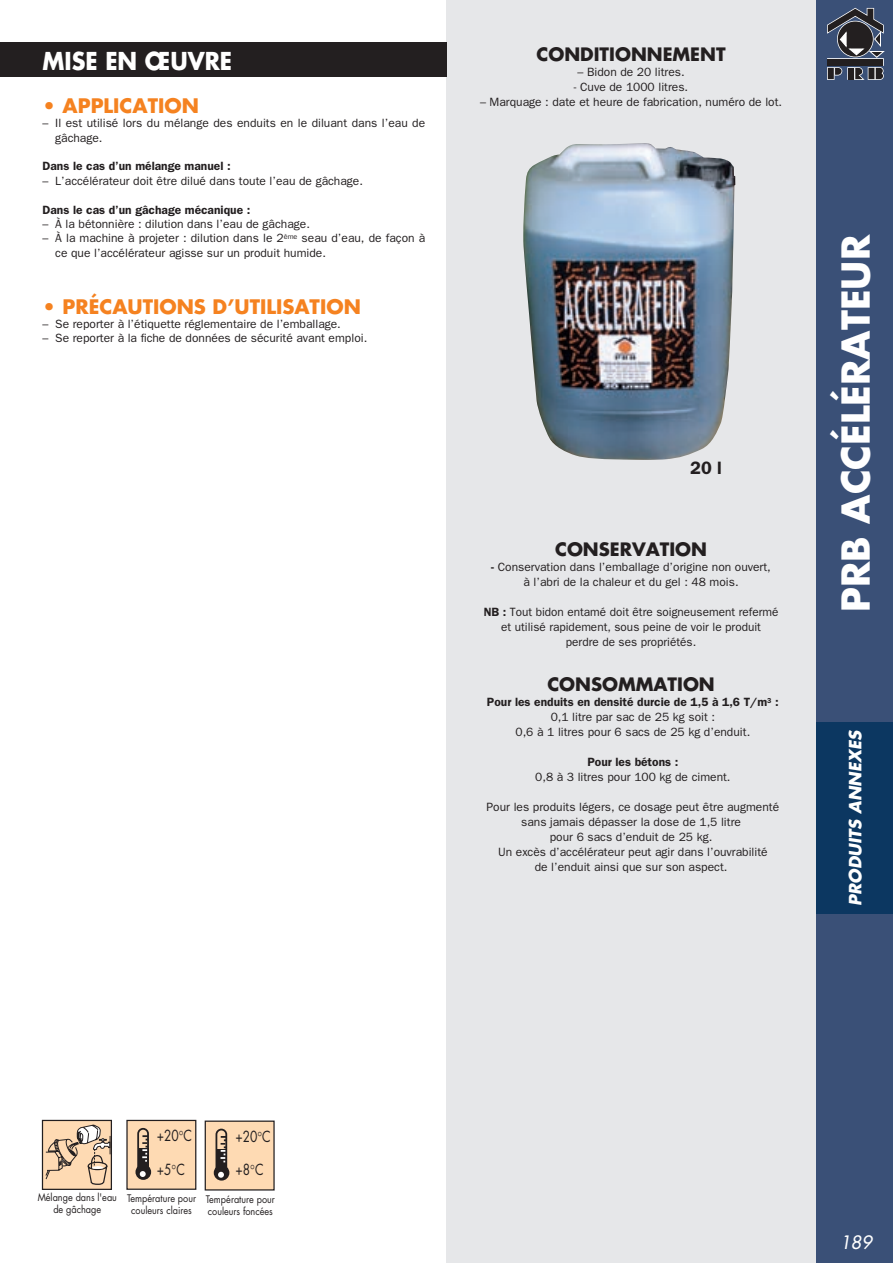
<style>
.page{position:relative;width:893px;height:1263px;background:#fff}
.page>*{position:absolute;margin:0;border:0;box-sizing:border-box;transform-origin:0 0}
.t1{font:700 37.5px "Futura";color:#fff}
.t2{font:700 24px "Futura";color:#fff;scale:.93 1}
.t3{font:700 19.5px "Futura";color:#f58220}
.t4{font:700 18px "Futura";color:#231f20}
.t5{font:italic 18px "Futura";color:#fff}
.t6{font:600 18px "Franklin Gothic";color:#231f20}
.t7{font:italic 700 16.5px "Futura";color:#fff}
.t8{font:14.85px "Futura";color:#231f20;scale:.8 1}
.t9{font:12px/15px "Franklin Gothic";color:#231f20;text-align:center}
.t10{font:600 12px "Franklin Gothic";color:#231f20}
.t11{font:10.2px/12px "Futura";color:#231f20;text-align:center;scale:.9 1}
.s1{font-weight:600}
</style>
<div class="page">
<div style="left:446px;top:0;width:404px;height:1263px;background:#e6e7e9"></div>
<div style="left:816px;top:0;width:77px;height:1263px;background:#3a5077"></div>
<div style="left:816px;top:723px;width:77px;height:191px;background:#0c3761"></div>
<div style="left:0;top:43px;width:446px;height:34px;background:#231f20"></div>
<div style="left:827px;top:58px;width:57px;height:8px;border:1px solid #fff"></div>
<div style="left:827px;top:67px;width:7px;height:13px;border:1px solid #fff"></div>
<div style="left:847px;top:67px;width:8px;height:13px;border:1px solid #fff"></div>
<div style="left:868px;top:67px;width:7px;height:13px;border:1px solid #fff"></div>
<div style="left:828px;top:59px;width:55px;height:6px;background:#231f20"></div>
<div style="left:828px;top:68px;width:6px;height:11px;background:#231f20"></div>
<svg style="left:833px;top:67px;width:10px;height:9px"></svg>
<div style="left:848px;top:68px;width:6px;height:11px;background:#231f20"></div>
<div style="left:868px;top:68px;width:6px;height:11px;background:#231f20"></div>
<svg style="left:854px;top:67px;width:11px;height:13px"></svg>
<svg style="left:874px;top:67px;width:10px;height:13px"></svg>
<svg style="left:827px;top:8px;width:57px;height:50px"></svg>
<img style="left:523px;top:143px;width:212px;height:317px">
<div style="left:42px;top:1120px;width:69px;height:69px;background:#fedab3"></div>
<div style="left:42px;top:1120px;width:70px;height:70px;border:1px solid #231f20"></div>
<svg style="left:45px;top:1124px;width:66px;height:66px"></svg>
<div style="left:127px;top:1120px;width:69px;height:69px;background:#fedab3"></div>
<div style="left:126px;top:1120px;width:70px;height:70px;border:1px solid #231f20"></div>
<svg style="left:135px;top:1127px;width:17px;height:53px"></svg>
<div style="left:205px;top:1121px;width:69px;height:69px;background:#fedab3"></div>
<div style="left:205px;top:1120px;width:70px;height:70px;border:1px solid #231f20"></div>
<svg style="left:213px;top:1128px;width:17px;height:53px"></svg>
<h2 class="t2" style="left:43px;top:44px;width:205px">MISE EN ŒUVRE</h2>
<h3 class="t3" style="left:43px;top:92px;width:158px">• APPLICATION</h3>
<p class="t9" style="left:55px;top:116px;width:371px;line-height:14.4px;text-align:left;text-indent:-13px">– Il est utilisé lors du mélange des enduits en le diluant dans l’eau de gâchage.</p>
<p class="t10" style="left:43px;top:159px;width:190px">Dans le cas d’un mélange manuel :</p>
<p class="t9" style="left:43px;top:173px;width:322px">– L’accélérateur doit être dilué dans toute l’eau de gâchage.</p>
<p class="t10" style="left:43px;top:202px;width:209px">Dans le cas d’un gâchage mécanique :</p>
<p class="t9" style="left:43px;top:216px;width:269px">– À la bétonnière : dilution dans l’eau de gâchage.</p>
<p class="t9" style="left:55px;top:231px;width:371px;line-height:14.4px;text-align:left;text-indent:-13px">– À la machine à projeter : dilution dans le 2<sup>ème</sup> seau d’eau, de façon à ce que l’accélérateur agisse sur un produit humide.</p>
<h3 class="t3" style="left:43px;top:293px;width:320px">• PRÉCAUTIONS D’UTILISATION</h3>
<p class="t9" style="left:43px;top:316px;width:300px">– Se reporter à l’étiquette réglementaire de l’emballage.</p>
<p class="t9" style="left:43px;top:331px;width:326px">– Se reporter à la fiche de données de sécurité avant emploi.</p>
<h3 class="t4" style="left:536px;top:42px;width:191px">CONDITIONNEMENT</h3>
<p class="t9" style="left:577px;top:64px;width:109px">– Bidon de 20 litres.</p>
<p class="t9" style="left:574px;top:79px;width:116px">- Cuve de 1000 litres.</p>
<p class="t9" style="left:480px;top:94px;width:304px">– Marquage : date et heure de fabrication, numéro de lot.</p>
<h3 class="t6" style="left:690px;top:458px;width:33px">20 l</h3>
<h3 class="t4" style="left:555px;top:537px;width:153px">CONSERVATION</h3>
<p class="t9" style="left:491px;top:559px;width:281px"><span class="s1">-</span> Conservation dans l’emballage d’origine non ouvert, à l’abri de la chaleur et du gel : 48 mois.</p>
<p class="t9" style="left:484px;top:604px;width:296px"><span class="s1">NB :</span> Tout bidon entamé doit être soigneusement refermé et utilisé rapidement, sous peine de voir le produit perdre de ses propriétés.</p>
<h3 class="t4" style="left:547px;top:672px;width:169px">CONSOMMATION</h3>
<p class="t9" style="left:487px;top:694px;width:293px"><span class="s1">Pour les enduits en densité durcie de 1,5 à 1,6 T/m</span><sup>3</sup> <span class="s1">:<br></span>0,1 litre par sac de 25 kg soit :<br>0,6 à 1 litres pour 6 sacs de 25 kg d’enduit.</p>
<p class="t10" style="left:587px;top:755px;width:92px">Pour les bétons :</p>
<p class="t9" style="left:535px;top:769px;width:197px">0,8 à 3 litres pour 100 kg de ciment.</p>
<p class="t9" style="left:487px;top:799px;width:294px">Pour les produits légers, ce dosage peut être augmenté sans jamais dépasser la dose de 1,5 litre<br>pour 6 sacs d’enduit de 25 kg.<br>Un excès d’accélérateur peut agir dans l’ouvrabilité<br>de l’enduit ainsi que sur son aspect.</p>
<h1 class="t1" style="left:830px;top:612px;width:379px;rotate:-90deg">PRB ACCÉLÉRATEUR</h1>
<h3 class="t7" style="left:844px;top:906px;width:178px;rotate:-90deg">PRODUITS ANNEXES</h3>
<p class="t8" style="left:157px;top:1125px;width:46px">+20 C</p>
<p class="t8" style="left:157px;top:1159px;width:37px">+5 C</p>
<p class="t11" style="left:38px;top:1191px;width:90px">Mélange dans l'eau de gâchage</p>
<p class="t11" style="left:127px;top:1192px;width:78px">Température pour couleurs claires</p>
<p class="t8" style="left:235px;top:1127px;width:46px">+20 C</p>
<p class="t8" style="left:236px;top:1159px;width:37px">+8 C</p>
<p class="t11" style="left:206px;top:1193px;width:78px;text-align:left">Température pour couleurs foncées</p>
<h3 class="t5" style="left:840px;top:1230px;width:33px">189</h3>
</div>
